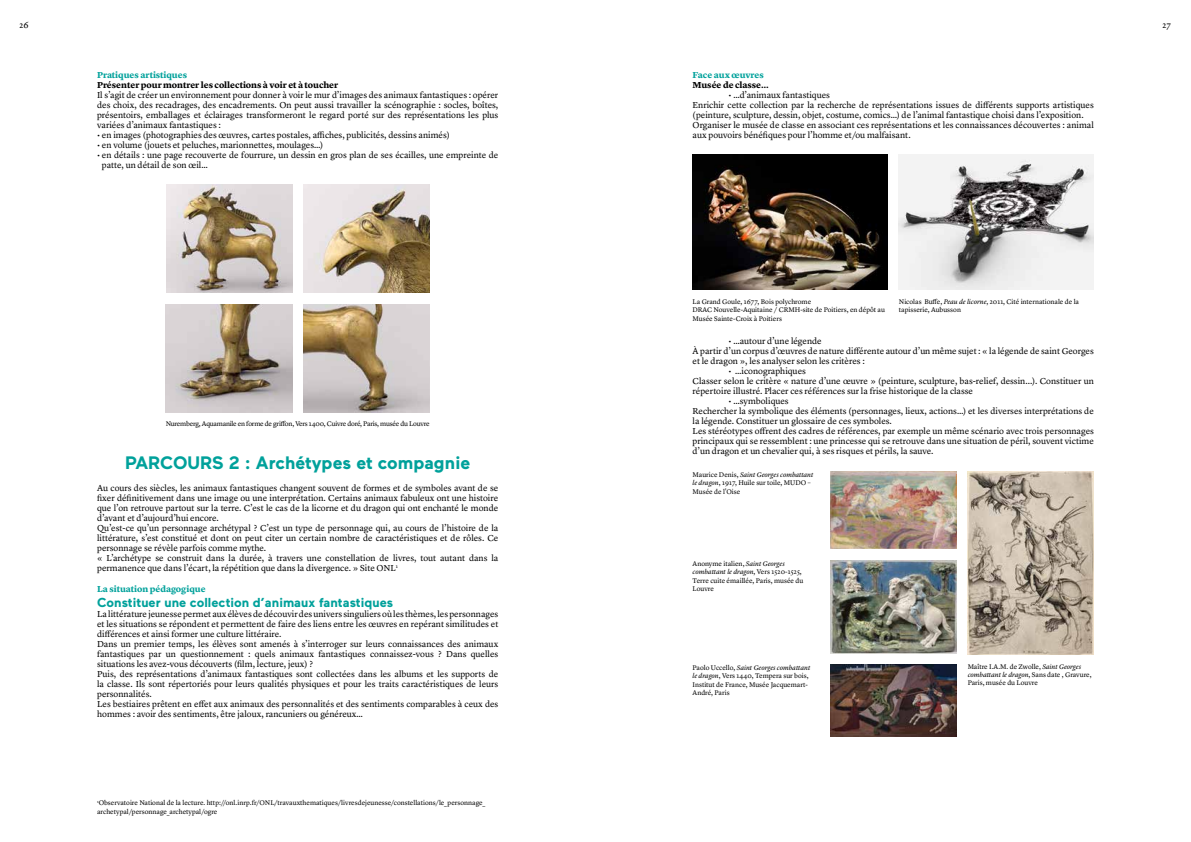
<style>
.page{position:relative;width:1191px;height:842px;background:#fff}
.page>*{position:absolute;margin:0;border:0;box-sizing:border-box;transform-origin:0 0}
.t1{font:700 18px "Maax";color:#00a19b}
.t2{font:700 13px "Maax";color:#00a19b}
.t3{font:9px/10px "Lyon Text";color:#000}
.t4{font:700 9px "Lyon Text";color:#000}
.t5{font:700 9px "Lyon Text";letter-spacing:-.005em;color:#00a19b}
.t6{font:7px/8.4px "Lyon Text";color:#000}
.t7{font:7px "Lyon Text";letter-spacing:-.03em;color:#000}
.s1{font-style:italic}
</style>
<div class="page">
<img style="left:166px;top:185px;width:126px;height:108px">
<img style="left:303px;top:185px;width:126px;height:108px">
<img style="left:166px;top:304px;width:126px;height:109px">
<img style="left:303px;top:304px;width:126px;height:109px">
<img style="left:692px;top:155px;width:195px;height:135px">
<img style="left:899px;top:155px;width:194px;height:135px">
<img style="left:830px;top:471px;width:126px;height:78px">
<img style="left:830px;top:560px;width:126px;height:93px">
<img style="left:967px;top:471px;width:126px;height:184px">
<img style="left:830px;top:665px;width:126px;height:71px">
<p class="t3" style="left:20px;top:20px;width:11px">26</p>
<p class="t3" style="left:1162px;top:20px;width:10px">27</p>
<p class="t5" style="left:97px;top:68px;width:91px">Pratiques artistiques</p>
<p class="t4" style="left:97px;top:78px;width:243px">Présenter pour montrer les collections à voir et à toucher</p>
<p class="t3" style="left:97px;top:89px;width:403px;text-align:justify">Il s’agit de créer un environnement pour donner à voir le mur d’images des animaux fantastiques : opérer des choix, des recadrages, des encadrements. On peut aussi travailler la scénographie : socles, boîtes, présentoirs, emballages et éclairages transformeront le regard porté sur des représentations les plus variées d’animaux fantastiques :</p>
<p class="t3" style="left:97px;top:129px;width:354px">• en images (photographies des œuvres, cartes postales, affiches, publicités, dessins animés)</p>
<p class="t3" style="left:97px;top:139px;width:228px">• en volume (jouets et peluches, marionnettes, moulages…)</p>
<p class="t3" style="left:102px;top:149px;width:398px;text-indent:-5px">• en détails : une page recouverte de fourrure, un dessin en gros plan de ses écailles, une empreinte de patte, un détail de son œil…</p>
<p class="t7" style="left:166px;top:419px;width:265px">Nuremberg, Aquamanile en forme de griffon, Vers 1400, Cuivre doré, Paris, musée du Louvre</p>
<h1 class="t1" style="left:125px;top:453px;width:346px">PARCOURS 2 : Archétypes et compagnie</h1>
<p class="t3" style="left:97px;top:482px;width:403px">Au cours des siècles, les animaux fantastiques changent souvent de formes et de symboles avant de se fixer définitivement dans une image ou une interprétation. Certains animaux fabuleux ont une histoire que l’on retrouve partout sur la terre. C’est le cas de la licorne et du dragon qui ont enchanté le monde d’avant et d’aujourd’hui encore.<br>Qu’est-ce qu’un personnage archétypal ? C’est un type de personnage qui, au cours de l’histoire de la littérature, s’est constitué et dont on peut citer un certain nombre de caractéristiques et de rôles. Ce personnage se révèle parfois comme mythe.<br>« L’archétype se construit dans la durée, à travers une constellation de livres, tout autant dans la permanence que dans l’écart, la répétition que dans la divergence. » Site ONL<sup>1</sup></p>
<p class="t5" style="left:97px;top:581px;width:110px">La situation pédagogique</p>
<h2 class="t2" style="left:97px;top:596px;width:297px">Constituer une collection d’animaux fantastiques</h2>
<p class="t3" style="left:97px;top:608px;width:403px">La littérature jeunesse permet aux élèves de découvir des univers singuliers où les thèmes, les personnages et les situations se répondent et permettent de faire des liens entre les œuvres en repérant similitudes et différences et ainsi former une culture littéraire.<br>Dans un premier temps, les élèves sont amenés à s’interroger sur leurs connaissances des animaux fantastiques par un questionnement : quels animaux fantastiques connaissez-vous ? Dans quelles situations les avez-vous découverts (film, lecture, jeux) ?<br>Puis, des représentations d’animaux fantastiques sont collectées dans les albums et les supports de la classe. Ils sont répertoriés pour leurs qualités physiques et pour les traits caractéristiques de leurs personnalités.<br>Les bestiaires prêtent en effet aux animaux des personnalités et des sentiments comparables à ceux des hommes : avoir des sentiments, être jaloux, rancuniers ou généreux…</p>
<p class="t6" style="left:97px;top:798px;width:390px"><sup>1</sup>Observatoire National de la lecture. http://onl.inrp.fr/ONL/travauxthematiques/livresdejeunesse/constellations/le_personnage_ archetypal/personnage_archetypal/ogre</p>
<p class="t5" style="left:692px;top:68px;width:73px">Face aux œuvres</p>
<p class="t4" style="left:692px;top:78px;width:77px">Musée de classe…</p>
<p class="t3" style="left:692px;top:89px;width:403px;text-indent:36px">• …d’animaux fantastiques<br>Enrichir cette collection par la recherche de représentations issues de différents supports artistiques (peinture, sculpture, dessin, objet, costume, comics…) de l’animal fantastique choisi dans l’exposition.<br>Organiser le musée de classe en associant ces représentations et les connaissances découvertes : animal aux pouvoirs bénéfiques pour l’homme et/ou malfaisant.</p>
<p class="t6" style="left:692px;top:297px;width:194px">La Grand Goule, 1677, Bois polychrome<br>DRAC Nouvelle-Aquitaine / CRMH-site de Poitiers, en dépôt au<br>Musée Sainte-Croix à Poitiers</p>
<p class="t6" style="left:899px;top:297px;width:182px">Nicolas Buffe, <span class="s1">Peau de licorne</span>, 2011, Cité internationale de la tapisserie, Aubusson</p>
<p class="t3" style="left:692px;top:336px;width:403px;text-indent:36px">• …autour d’une légende<br>À partir d’un corpus d’œuvres de nature différente autour d’un même sujet : « la légende de saint Georges et le dragon », les analyser selon les critères :</p>
<p class="t3" style="left:692px;top:366px;width:403px;text-indent:36px">• …iconographiques<br>Classer selon le critère « nature d’une œuvre » (peinture, sculpture, bas-relief, dessin...). Constituer un répertoire illustré. Placer ces références sur la frise historique de la classe</p>
<p class="t3" style="left:692px;top:396px;width:403px;text-indent:36px">• …symboliques<br>Rechercher la symbolique des éléments (personnages, lieux, actions…) et les diverses interprétations de la légende. Constituer un glossaire de ces symboles.<br>Les stéréotypes offrent des cadres de références, par exemple un même scénario avec trois personnages principaux qui se ressemblent : une princesse qui se retrouve dans une situation de péril, souvent victime d’un dragon et un chevalier qui, à ses risques et périls, la sauve.</p>
<p class="t6" style="left:692px;top:470px;width:122px">Maurice Denis, <span class="s1">Saint Georges combattant le dragon</span>, 1917, Huile sur toile, MUDO –<br>Musée de l'Oise</p>
<p class="t6" style="left:692px;top:559px;width:112px">Anonyme italien, <span class="s1">Saint Georges combattant le dragon</span>, Vers 1520-1525,<br>Terre cuite émaillée, Paris, musée du<br>Louvre</p>
<p class="t6" style="left:692px;top:663px;width:119px">Paolo Uccello, <span class="s1">Saint Georges combattant le dragon</span>, Vers 1440, Tempera sur bois, Institut de France, Musée Jacquemart-André, Paris</p>
<p class="t6" style="left:967px;top:661px;width:125px">Maître I.A.M. de Zwolle, <span class="s1">Saint Georges combattant le dragon</span>, Sans date , Gravure,<br>Paris, musée du Louvre</p>
</div>
